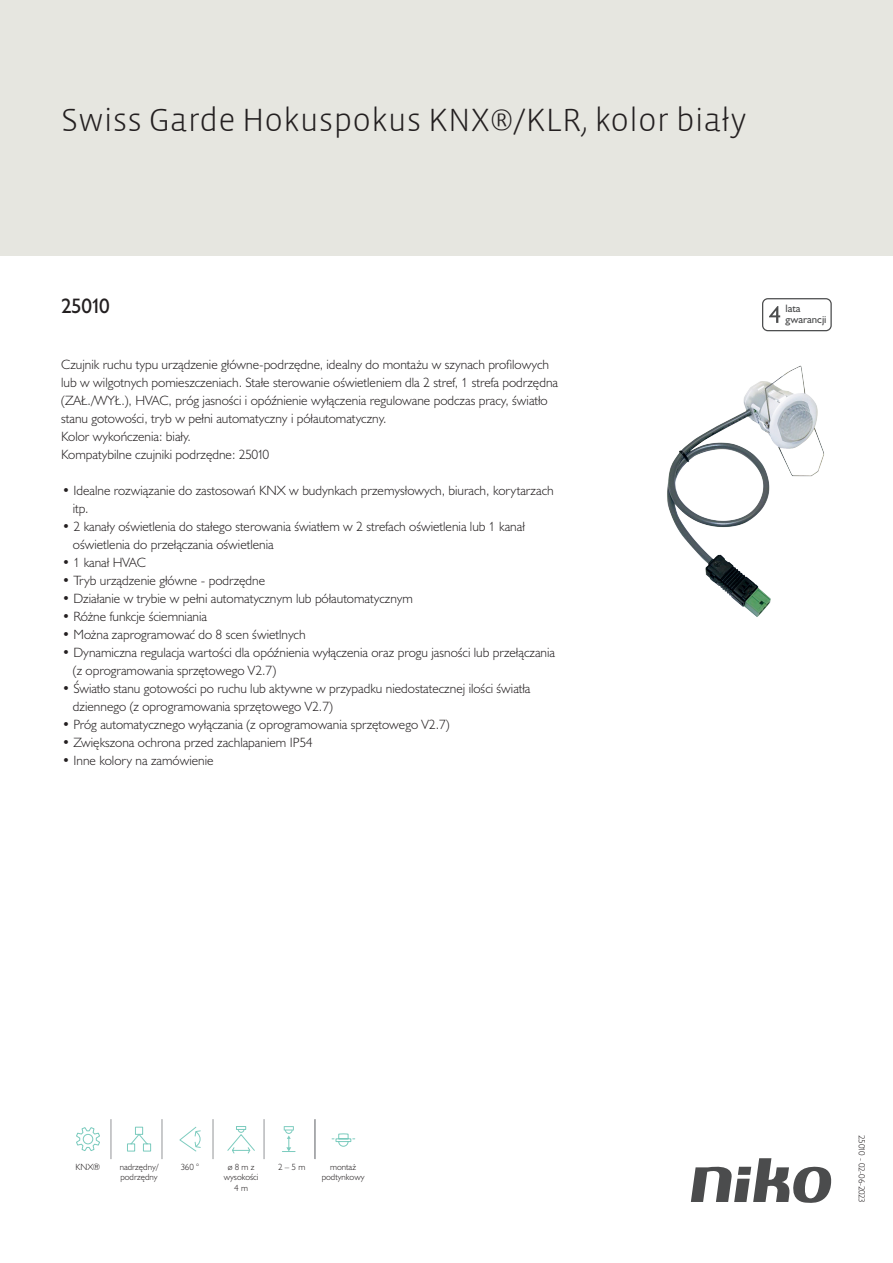
<style>
.page{position:relative;width:893px;height:1263px;background:#fff}
.page>*{position:absolute;margin:0;border:0;box-sizing:border-box;transform-origin:0 0}
.Title_datasheets{font:300 33px "Vista Sans";color:#231f20}
.Article_number{font:21px "Humanist 521 BT";letter-spacing:-.035em;color:#231f20}
.USP_bullets{font:300 13.5px/18px "Humanist 521 BT";color:#231f20}
.USPs{font:300 13.5px/18px "Humanist 521 BT";color:#231f20}
.t1{font:10.8px/10.8px "Humanist 521 BT";color:#4b4c4d}
.icontext{font:300 9px/10.8px "Humanist 521 BT";color:#231f20;text-align:center}
.Revision{font:300 9px "Humanist 521 BT";letter-spacing:-.05em;color:#231f20}
</style>
<div class="page">
<svg style="left:691px;top:1158px;width:141px;height:45px"></svg>
<div style="left:0;top:0;width:893px;height:255px;background:#e6e6e0"></div>
<img style="left:667px;top:365px;width:157px;height:252px">
<svg style="left:76px;top:1127px;width:24px;height:24px"></svg>
<svg style="left:127px;top:1126px;width:25px;height:26px"></svg>
<svg style="left:179px;top:1126px;width:22px;height:26px"></svg>
<svg style="left:227px;top:1126px;width:28px;height:28px"></svg>
<svg style="left:331px;top:1133px;width:25px;height:14px"></svg>
<svg style="left:282px;top:1126px;width:14px;height:26px"></svg>
<hr style="left:314px;top:1119px;width:1px;height:40px;background:#939598">
<hr style="left:111px;top:1119px;width:1px;height:40px;background:#939598">
<hr style="left:162px;top:1119px;width:1px;height:40px;background:#939598">
<hr style="left:213px;top:1119px;width:1px;height:40px;background:#939598">
<hr style="left:264px;top:1119px;width:1px;height:40px;background:#939598">
<hr style="left:315px;top:1119px;width:1px;height:40px;background:#939598">
<svg style="left:762px;top:298px;width:70px;height:33px"></svg>
<p class="Title_datasheets" style="left:61px;top:100px;width:687px">Swiss Garde Hokuspokus KNX®/KLR, kolor biały</p>
<p class="Article_number" style="left:61px;top:293px;width:50px">25010</p>
<p class="t1" style="left:785px;top:303px;width:43px">lata gwarancji</p>
<p class="USPs" style="left:61px;top:355px;width:498px">Czujnik ruchu typu urządzenie główne-podrzędne, idealny do montażu w szynach profilowych lub w wilgotnych pomieszczeniach. Stałe sterowanie oświetleniem dla 2 stref, 1 strefa podrzędna (ZAŁ./WYŁ.), HVAC, próg jasności i opóźnienie wyłączenia regulowane podczas pracy, światło stanu gotowości, tryb w pełni automatyczny i półautomatyczny.<br>Kolor wykończenia: biały.<br>Kompatybilne czujniki podrzędne: 25010</p>
<p class="USP_bullets" style="left:73px;top:481px;width:482px;text-indent:-11px">• Idealne rozwiązanie do zastosowań KNX w budynkach przemysłowych, biurach, korytarzach itp.</p>
<p class="USP_bullets" style="left:73px;top:517px;width:453px;text-indent:-11px">• 2 kanały oświetlenia do stałego sterowania światłem w 2 strefach oświetlenia lub 1 kanał oświetlenia do przełączania oświetlenia</p>
<p class="USP_bullets" style="left:62px;top:553px;width:85px">• 1 kanał HVAC</p>
<p class="USP_bullets" style="left:62px;top:571px;width:205px">• Tryb urządzenie główne - podrzędne</p>
<p class="USP_bullets" style="left:62px;top:589px;width:352px">• Działanie w trybie w pełni automatycznym lub półautomatycznym</p>
<p class="USP_bullets" style="left:62px;top:607px;width:147px">• Różne funkcje ściemniania</p>
<p class="USP_bullets" style="left:62px;top:625px;width:245px">• Można zaprogramować do 8 scen świetlnych</p>
<p class="USP_bullets" style="left:73px;top:643px;width:484px;text-indent:-11px">• Dynamiczna regulacja wartości dla opóźnienia wyłączenia oraz progu jasności lub przełączania (z oprogramowania sprzętowego V2.7)</p>
<p class="USP_bullets" style="left:73px;top:679px;width:459px;text-indent:-11px">• Światło stanu gotowości po ruchu lub aktywne w przypadku niedostatecznej ilości światła dziennego (z oprogramowania sprzętowego V2.7)</p>
<p class="USP_bullets" style="left:62px;top:715px;width:389px">• Próg automatycznego wyłączania (z oprogramowania sprzętowego V2.7)</p>
<p class="USP_bullets" style="left:62px;top:733px;width:252px">• Zwiększona ochrona przed zachlapaniem IP54</p>
<p class="USP_bullets" style="left:62px;top:751px;width:153px">• Inne kolory na zamówienie</p>
<p class="icontext" style="left:76px;top:1161px;width:26px">KNX®</p>
<p class="icontext" style="left:181px;top:1161px;width:20px">360 °</p>
<p class="icontext" style="left:224px;top:1161px;width:36px">ø 8 m z wysokości<br>4 m</p>
<p class="icontext" style="left:322px;top:1161px;width:44px">montaż podtynkowy</p>
<p class="icontext" style="left:278px;top:1161px;width:29px">2 – 5 m</p>
<p class="icontext" style="left:120px;top:1161px;width:40px;text-align:left">nadrzędny/ podrzędny</p>
<p class="Revision" style="left:868px;top:1135px;width:69px;rotate:90deg">25010 - 02-06-2023</p>
</div>
